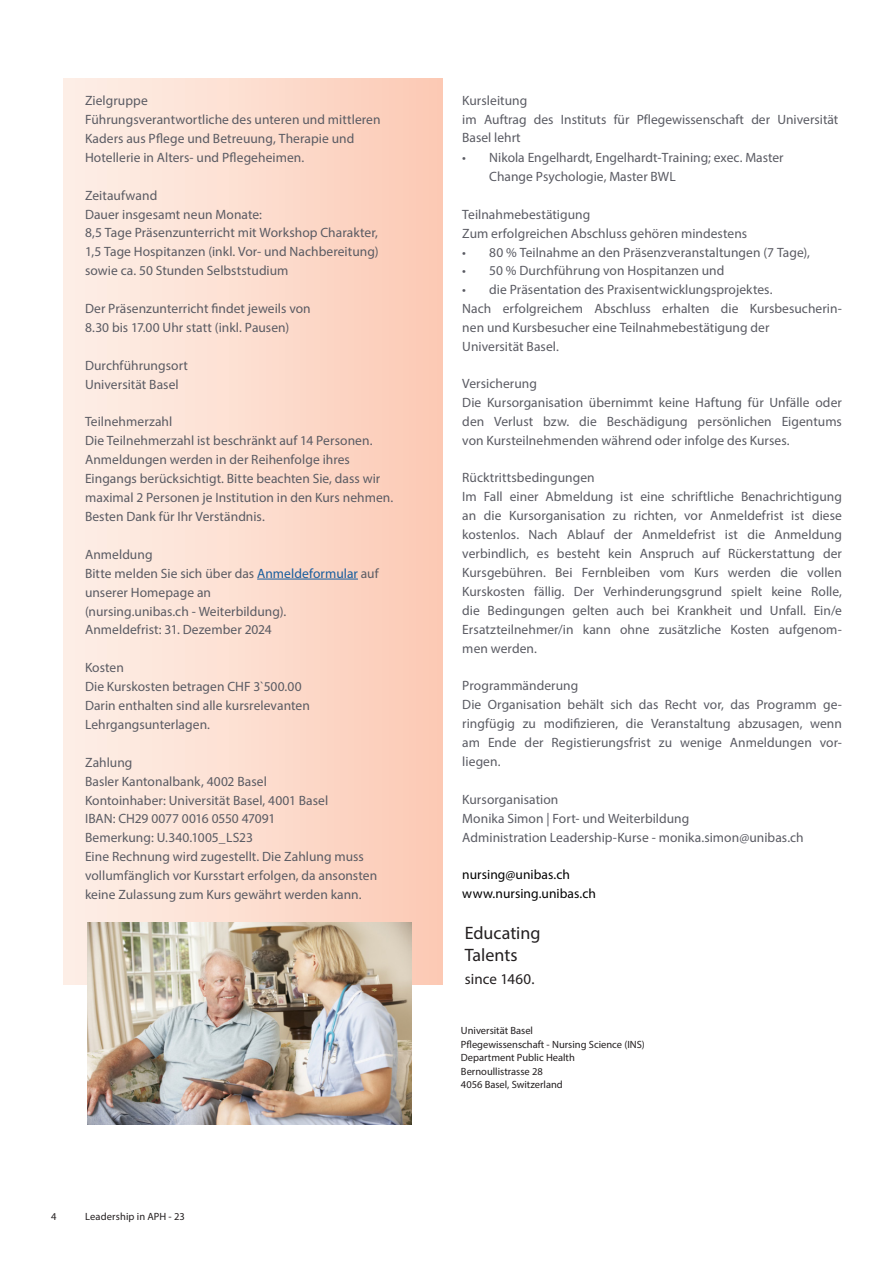
<style>
.page{position:relative;width:893px;height:1263px;background:#fff}
.page>*{position:absolute;margin:0;border:0;box-sizing:border-box;transform-origin:0 0}
.t1{font:18px "Myriad Pro";color:#231f20}
.t2{font:15px "Myriad Pro";letter-spacing:.005em;color:#231f20}
.Zwischentitel_A4_Bro{font:13.5px/18.9px "Myriad Pro";color:#5a5b63}
.Zitate_Violett_Autor{font:13.5px/18.9px "Myriad Pro";letter-spacing:.005em;color:#5a5b63}
.Zwischentitel_A4_Bro-2{font:13.5px "Myriad Pro";color:#000}
.Sender_Bro_Umschlag{font:10.5px/13.5px "Myriad Pro";color:#231f20}
.s1{color:#175d9e}
</style>
<div class="page">
<div style="left:64px;top:79px;width:378px;height:905px;background:linear-gradient(to right,#fdf0e9,#fccab5)"></div>
<hr style="left:257px;top:579px;width:101px;height:1px;background:#175d9e">
<img style="left:88px;top:923px;width:324px;height:202px">
<p class="Zitate_Violett_Autor" style="left:85px;top:91px;width:64px">Zielgruppe</p>
<p class="Zitate_Violett_Autor" style="left:85px;top:110px;width:297px">Führungsverantwortliche des unteren und mittleren<br>Kaders aus Pflege und Betreuung, Therapie und<br>Hotellerie in Alters- und Pflegeheimen.</p>
<p class="Zitate_Violett_Autor" style="left:85px;top:185px;width:74px">Zeitaufwand</p>
<p class="Zitate_Violett_Autor" style="left:85px;top:204px;width:178px">Dauer insgesamt neun Monate:</p>
<p class="Zitate_Violett_Autor" style="left:85px;top:223px;width:294px">8,5 Tage Präsenzunterricht mit Workshop Charakter,</p>
<p class="Zitate_Violett_Autor" style="left:85px;top:242px;width:295px">1,5 Tage Hospitanzen (inkl. Vor- und Nachbereitung) sowie ca. 50 Stunden Selbststudium</p>
<p class="Zitate_Violett_Autor" style="left:85px;top:299px;width:227px">Der Präsenzunterricht findet jeweils von</p>
<p class="Zitate_Violett_Autor" style="left:85px;top:318px;width:206px">8.30 bis 17.00 Uhr statt (inkl. Pausen)</p>
<p class="Zitate_Violett_Autor" style="left:85px;top:356px;width:104px">Durchführungsort</p>
<p class="Zitate_Violett_Autor" style="left:85px;top:374px;width:95px">Universität Basel</p>
<p class="Zitate_Violett_Autor" style="left:85px;top:412px;width:89px">Teilnehmerzahl</p>
<p class="Zitate_Violett_Autor" style="left:85px;top:431px;width:289px">Die Teilnehmerzahl ist beschränkt auf 14 Personen.</p>
<p class="Zitate_Violett_Autor" style="left:85px;top:450px;width:310px">Anmeldungen werden in der Reihenfolge ihres Eingangs berücksichtigt. Bitte beachten Sie, dass wir maximal 2 Personen je Institution in den Kurs nehmen.<br>Besten Dank für Ihr Verständnis.</p>
<p class="Zitate_Violett_Autor" style="left:85px;top:545px;width:69px">Anmeldung</p>
<p class="Zitate_Violett_Autor" style="left:85px;top:563px;width:295px">Bitte melden Sie sich über das <span class="s1">Anmeldeformular</span> auf unserer Homepage an</p>
<p class="Zitate_Violett_Autor" style="left:85px;top:601px;width:203px">(nursing.unibas.ch - Weiterbildung).</p>
<p class="Zitate_Violett_Autor" style="left:85px;top:620px;width:188px">Anmeldefrist: 31. Dezember 2024</p>
<p class="Zitate_Violett_Autor" style="left:85px;top:658px;width:40px">Kosten</p>
<p class="Zitate_Violett_Autor" style="left:85px;top:677px;width:218px">Die Kurskosten betragen CHF 3`500.00</p>
<p class="Zitate_Violett_Autor" style="left:85px;top:696px;width:226px">Darin enthalten sind alle kursrelevanten<br>Lehrgangsunterlagen.</p>
<p class="Zitate_Violett_Autor" style="left:85px;top:752px;width:49px">Zahlung</p>
<p class="Zitate_Violett_Autor" style="left:85px;top:771px;width:183px">Basler Kantonalbank, 4002 Basel</p>
<p class="Zitate_Violett_Autor" style="left:85px;top:790px;width:245px">Kontoinhaber: Universität Basel, 4001 Basel</p>
<p class="Zitate_Violett_Autor" style="left:85px;top:809px;width:192px">IBAN: CH29 0077 0016 0550 47091</p>
<p class="Zitate_Violett_Autor" style="left:85px;top:828px;width:170px">Bemerkung: U.340.1005_LS23</p>
<p class="Zitate_Violett_Autor" style="left:85px;top:847px;width:294px">Eine Rechnung wird zugestellt. Die Zahlung muss vollumfänglich vor Kursstart erfolgen, da ansonsten keine Zulassung zum Kurs gewährt werden kann.</p>
<p class="Sender_Bro_Umschlag" style="left:51px;top:1210px;width:7px">4</p>
<p class="Sender_Bro_Umschlag" style="left:85px;top:1210px;width:101px">Leadership in APH - 23</p>
<p class="Zwischentitel_A4_Bro" style="left:462px;top:91px;width:378px">Kursleitung<br>im Auftrag des Instituts für Pflegewissenschaft der Universität<br>Basel lehrt</p>
<p class="Zwischentitel_A4_Bro" style="left:489px;top:148px;width:296px;text-indent:-27px">• Nikola Engelhardt, Engelhardt-Training; exec. Master<br>Change Psychologie, Master BWL</p>
<p class="Zwischentitel_A4_Bro" style="left:462px;top:205px;width:129px">Teilnahmebestätigung</p>
<p class="Zwischentitel_A4_Bro" style="left:462px;top:223px;width:286px">Zum erfolgreichen Abschluss gehören mindestens</p>
<p class="Zwischentitel_A4_Bro" style="left:462px;top:242px;width:349px">• 80 % Teilnahme an den Präsenzveranstaltungen (7 Tage),</p>
<p class="Zwischentitel_A4_Bro" style="left:462px;top:261px;width:264px">• 50 % Durchführung von Hospitanzen und</p>
<p class="Zwischentitel_A4_Bro" style="left:462px;top:280px;width:312px">• die Präsentation des Praxisentwicklungsprojektes.</p>
<p class="Zwischentitel_A4_Bro" style="left:462px;top:299px;width:381px">Nach erfolgreichem Abschluss erhalten die Kursbesucherin&shy;nen und Kursbesucher eine Teilnahmebestätigung der</p>
<p class="Zwischentitel_A4_Bro" style="left:462px;top:337px;width:98px">Universität Basel.</p>
<p class="Zwischentitel_A4_Bro" style="left:462px;top:374px;width:76px">Versicherung</p>
<p class="Zwischentitel_A4_Bro" style="left:462px;top:393px;width:381px;text-align:justify">Die Kursorganisation übernimmt keine Haftung für Unfälle oder den Verlust bzw. die Beschädigung persönlichen Eigentums von Kursteilnehmenden während oder infolge des Kurses.</p>
<p class="Zwischentitel_A4_Bro" style="left:462px;top:468px;width:134px">Rücktrittsbedingungen</p>
<p class="Zwischentitel_A4_Bro" style="left:462px;top:487px;width:381px;text-align:justify">Im Fall einer Abmeldung ist eine schriftliche Benachrichtigung an die Kursorganisation zu richten, vor Anmeldefrist ist diese kostenlos. Nach Ablauf der Anmeldefrist ist die Anmeldung verbindlich, es besteht kein Anspruch auf Rückerstattung der Kursgebühren. Bei Fernbleiben vom Kurs werden die vollen Kurskosten fällig. Der Verhinderungsgrund spielt keine Rolle, die Bedingungen gelten auch bei Krankheit und Unfall. Ein/e Ersatzteilnehmer/in kann ohne zusätzliche Kosten aufgenom&shy;men werden.</p>
<p class="Zwischentitel_A4_Bro" style="left:462px;top:676px;width:118px">Programmänderung</p>
<p class="Zwischentitel_A4_Bro" style="left:462px;top:695px;width:381px;text-align:justify">Die Organisation behält sich das Recht vor, das Programm ge&shy;ringfügig zu modifizieren, die Veranstaltung abzusagen, wenn am Ende der Registierungsfrist zu wenige Anmeldungen vor&shy;liegen.</p>
<p class="Zwischentitel_A4_Bro" style="left:462px;top:789px;width:98px">Kursorganisation</p>
<p class="Zwischentitel_A4_Bro" style="left:462px;top:808px;width:229px">Monika Simon | Fort- und Weiterbildung</p>
<p class="Zwischentitel_A4_Bro" style="left:462px;top:827px;width:343px">Administration Leadership-Kurse - monika.simon@unibas.ch</p>
<p class="Zwischentitel_A4_Bro-2" style="left:462px;top:866px;width:109px">nursing@unibas.ch</p>
<p class="Zwischentitel_A4_Bro-2" style="left:462px;top:885px;width:135px">www.nursing.unibas.ch</p>
<p class="t1" style="left:465px;top:922px;width:77px">Educating</p>
<p class="t1" style="left:465px;top:944px;width:55px">Talents</p>
<p class="t2" style="left:465px;top:969px;width:71px">since 1460.</p>
<p class="Sender_Bro_Umschlag" style="left:461px;top:1024px;width:185px">Universität Basel<br>Pflegewissenschaft - Nursing Science (INS)<br>Department Public Health<br>Bernoullistrasse 28<br>4056 Basel, Switzerland</p>
</div>
